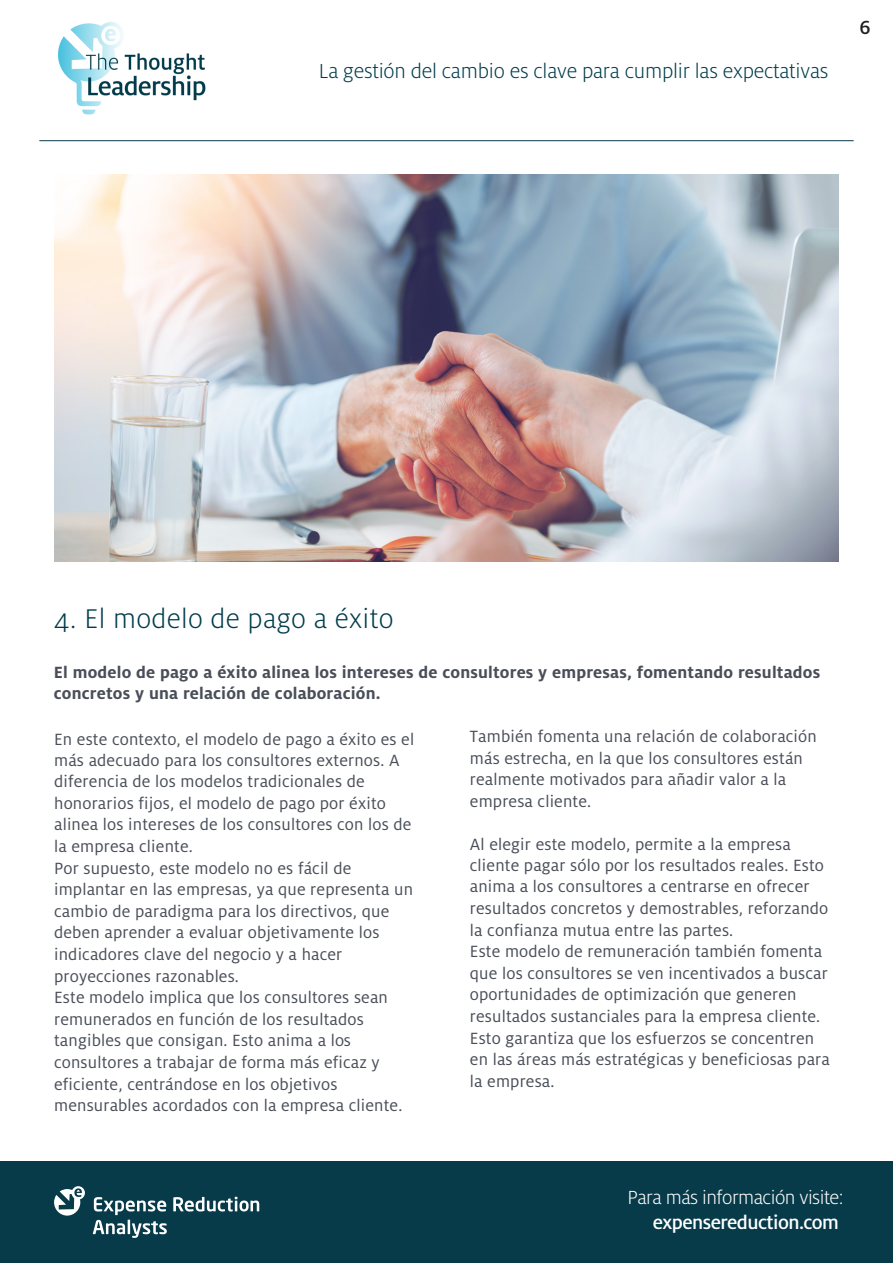
<style>
.page{position:relative;width:893px;height:1263px;background:#fff}
.page>*{position:absolute;margin:0;border:0;box-sizing:border-box;transform-origin:0 0}
.t1{font:300 30px "Milo OT";letter-spacing:.01em;color:#003d4c}
.t2{font:300 22.5px "Milo OT";letter-spacing:-.01em;color:#003d4c}
.t3{font:300 21px "Milo OT";letter-spacing:-.025em;color:#fff}
.t4{font:500 21px "Milo OT";letter-spacing:-.025em;color:#fff}
.t5{font:500 21px "Milo OT";color:#231f20}
.t6{font:18px/21.6px "Milo Pro";letter-spacing:.01em;color:#494e58}
.t7{font:700 18px/21.6px "Milo Pro";letter-spacing:.01em;color:#494e58}
</style>
<div class="page">
<img style="left:58px;top:22px;width:148px;height:93px">
<hr style="left:39px;top:140px;width:815px;height:1px;background:#083b4a">
<div style="left:0;top:1161px;width:893px;height:102px;background:#083b4a"></div>
<svg style="left:173px;top:1197px;width:86px;height:14px"></svg>
<svg style="left:93px;top:1197px;width:74px;height:41px"></svg>
<svg style="left:54px;top:1186px;width:31px;height:29px"></svg>
<img style="left:54px;top:175px;width:785px;height:386px">
<p class="t2" style="left:319px;top:57px;width:511px">La gestión del cambio es clave para cumplir las expectativas</p>
<p class="t5" style="left:859px;top:15px;width:13px">6</p>
<p class="t1" style="left:54px;top:600px;width:341px">4. El modelo de pago a éxito</p>
<p class="t7" style="left:54px;top:661px;width:768px">El modelo de pago a éxito alinea los intereses de consultores y empresas, fomentando resultados concretos y una relación de colaboración.</p>
<p class="t6" style="left:54px;top:728px;width:362px">En este contexto, el modelo de pago a éxito es el más adecuado para los consultores externos. A diferencia de los modelos tradicionales de honorarios fijos, el modelo de pago por éxito alinea los intereses de los consultores con los de la empresa cliente.<br>Por supuesto, este modelo no es fácil de implantar en las empresas, ya que representa un cambio de paradigma para los directivos, que deben aprender a evaluar objetivamente los indicadores clave del negocio y a hacer proyecciones razonables.<br>Este modelo implica que los consultores sean remunerados en función de los resultados tangibles que consigan. Esto anima a los consultores a trabajar de forma más eficaz y eficiente, centrándose en los objetivos mensurables acordados con la empresa cliente.</p>
<p class="t6" style="left:470px;top:725px;width:348px">También fomenta una relación de colaboración más estrecha, en la que los consultores están realmente motivados para añadir valor a la empresa cliente.</p>
<p class="t6" style="left:470px;top:833px;width:361px">Al elegir este modelo, permite a la empresa cliente pagar sólo por los resultados reales. Esto anima a los consultores a centrarse en ofrecer resultados concretos y demostrables, reforzando la confianza mutua entre las partes.<br>Este modelo de remuneración también fomenta que los consultores se ven incentivados a buscar oportunidades de optimización que generen resultados sustanciales para la empresa cliente.<br>Esto garantiza que los esfuerzos se concentren en las áreas más estratégicas y beneficiosas para la empresa.</p>
<p class="t3" style="left:628px;top:1184px;width:218px">Para más información visite:</p>
<p class="t4" style="left:653px;top:1210px;width:188px">expensereduction.com</p>
</div>
